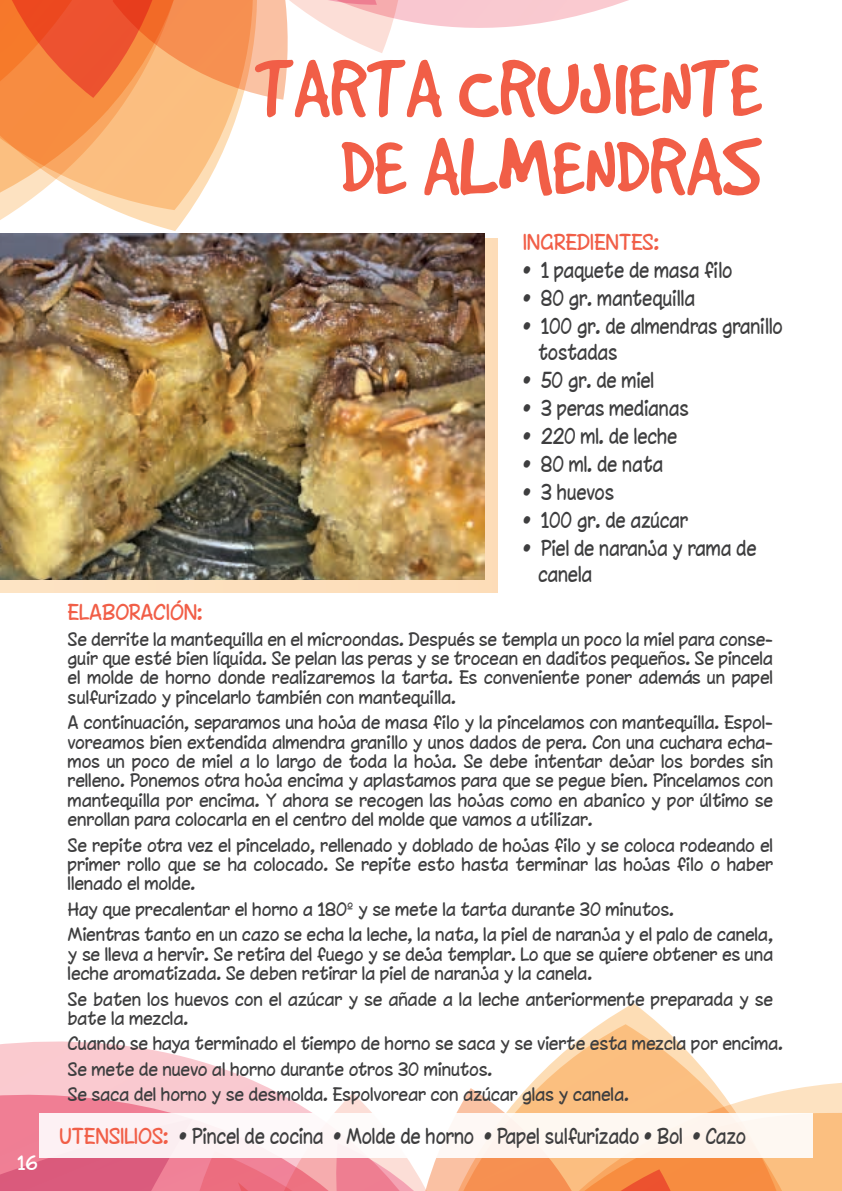
<style>
.page{position:relative;width:842px;height:1191px;background:#fff}
.page>*{position:absolute;margin:0;border:0;box-sizing:border-box;transform-origin:0 0}
.t1{font:90px/78px "Good Dog";color:#f15e47;text-align:right}
.t2{font:20px/26px "Chinacat";color:#3e3e3f;scale:.9 1}
.t3{font:20px "Chinacat";color:#f15e47}
.t4{font:18px "Chinacat";color:#fff}
.t5{font:17px/19.4px "Chinacat";color:#3e3e3f}
.s1{color:#f15e47}
</style>
<div class="page">
<svg style="left:0;top:1041px;width:254px;height:40px"></svg>
<svg style="left:534px;top:1003px;width:179px;height:78px"></svg>
<svg style="left:0;top:1081px;width:842px;height:110px;background:#f5ae9d"></svg>
<svg style="left:0;top:0;width:629px;height:226px"></svg>
<div style="left:39px;top:1112px;width:773px;height:45px;background:#fef8f4"></div>
<div style="left:0;top:239px;width:497px;height:353px;background:#fddeba"></div>
<img style="left:0;top:233px;width:485px;height:346px">
<p class="t4" style="left:18px;top:1152px;width:22px">16</p>
<h1 class="t1" style="left:255px;top:48px;width:509px">TARTA CRUJIENTE<br>DE ALMENDRAS</h1>
<p class="t3" style="left:524px;top:230px;width:137px">INGREDIENTES:</p>
<p class="t2" style="left:524px;top:257px;width:234px">• 1 paquete de masa filo</p>
<p class="t2" style="left:524px;top:285px;width:192px">• 80 gr. mantequilla</p>
<p class="t2" style="left:539px;top:313px;width:273px;text-indent:-15px">• 100 gr. de almendras granillo tostadas</p>
<p class="t2" style="left:524px;top:367px;width:147px">• 50 gr. de miel</p>
<p class="t2" style="left:524px;top:395px;width:185px">• 3 peras medianas</p>
<p class="t2" style="left:524px;top:423px;width:173px">• 220 ml. de leche</p>
<p class="t2" style="left:524px;top:451px;width:157px">• 80 ml. de nata</p>
<p class="t2" style="left:524px;top:479px;width:102px">• 3 huevos</p>
<p class="t2" style="left:524px;top:507px;width:185px">• 100 gr. de azúcar</p>
<p class="t2" style="left:539px;top:535px;width:244px;text-indent:-15px">• Piel de naranja y rama de canela</p>
<p class="t3" style="left:68px;top:600px;width:136px">ELABORACIÓN:</p>
<p class="t5" style="left:68px;top:629px;width:707px;text-align:justify">Se derrite la mantequilla en el microondas. Después se templa un poco la miel para conse&shy;guir que esté bien líquida. Se pelan las peras y se trocean en daditos pequeños. Se pincela el molde de horno donde realizaremos la tarta. Es conveniente poner además un papel sulfurizado y pincelarlo también con mantequilla.</p>
<p class="t5" style="left:68px;top:712px;width:707px;text-align:justify">A continuación, separamos una hoja de masa filo y la pincelamos con mantequilla. Espol&shy;voreamos bien extendida almendra granillo y unos dados de pera. Con una cuchara echa&shy;mos un poco de miel a lo largo de toda la hoja. Se debe intentar dejar los bordes sin relleno. Ponemos otra hoja encima y aplastamos para que se pegue bien. Pincelamos con mantequilla por encima. Y ahora se recogen las hojas como en abanico y por último se enrollan para colocarla en el centro del molde que vamos a utilizar.</p>
<p class="t5" style="left:68px;top:835px;width:707px;text-align:justify">Se repite otra vez el pincelado, rellenado y doblado de hojas filo y se coloca rodeando el primer rollo que se ha colocado. Se repite esto hasta terminar las hojas filo o haber llenado el molde.</p>
<p class="t5" style="left:68px;top:896px;width:707px;line-height:25.4px">Hay que precalentar el horno a 180º y se mete la tarta durante 30 minutos.<br>Mientras tanto en un cazo se echa la leche, la nata, la piel de naranja y el palo de canela,</p>
<p class="t5" style="left:68px;top:944px;width:707px">y se lleva a hervir. Se retira del fuego y se deja templar. Lo que se quiere obtener es una leche aromatizada. Se deben retirar la piel de naranja y la canela.</p>
<p class="t5" style="left:68px;top:989px;width:707px">Se baten los huevos con el azúcar y se añade a la leche anteriormente preparada y se bate la mezcla.</p>
<p class="t5" style="left:68px;top:1030px;width:717px;line-height:25.4px">Cuando se haya terminado el tiempo de horno se saca y se vierte esta mezcla por encima.<br>Se mete de nuevo al horno durante otros 30 minutos.<br>Se saca del horno y se desmolda. Espolvorear con azúcar glas y canela.</p>
<p class="t2" style="left:60px;top:1122px;width:764px"><span class="s1">UTENSILIOS:</span> • Pincel de cocina • Molde de horno • Papel sulfurizado • Bol • Cazo</p>
</div>
